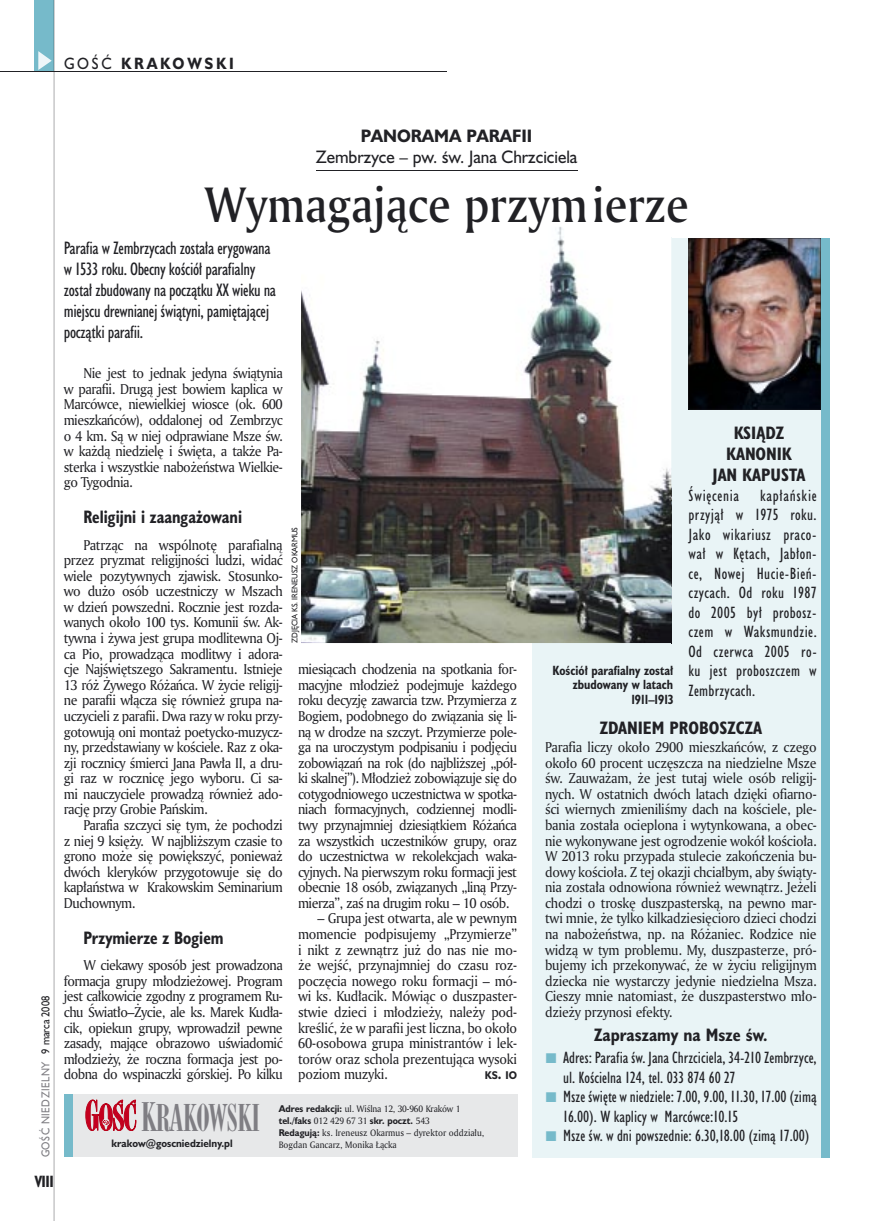
<style>
.page{position:relative;width:872px;height:1221px;background:#fff}
.page>*{position:absolute;margin:0;border:0;box-sizing:border-box;transform-origin:0 0}
.t1{font:48px "Amerigo Md PL";color:#212125;scale:.9 1}
.t2{font:35.7px "Modern 735 PL";color:#7f7e83;scale:.9 1}
.t3{font:16.5px/21px "Humanst 521 Cn PL";letter-spacing:-.02em;color:#212125}
.t4{font:700 16.5px/21px "Humanst 521 Cn PL";color:#212125;text-align:center}
.t5{font:700 16.5px "Humanst 521 Cn PL";color:#212125;scale:.94 1}
.t6{font:16.5px "Humanst 521 PL";color:#212125;scale:.94 1}
.t7{font:700 16.5px "Humanst 521 PL";color:#212125;scale:.94 1}
.t8{font:15px/19.5px "Humanst 521 Cn PL";color:#212125}
.t9{font:700 15px "Humanst 521 PL";letter-spacing:.2em;color:#212125;scale:.9 1}
.t10{font:15px "Humanst 521 Cn PL";letter-spacing:.045em;color:#212125}
.t11{font:700 15px "Humanst 521 Cn PL";color:#212125;scale:.94 1}
.t12{font:13.8px/15.6px "Amerigo PL";letter-spacing:-.035em;color:#212125;text-align:justify;scale:.94 1}
.t13{font:700 12.3px/14.4px "Humanst 521 Cn PL";color:#212125;text-align:right;scale:.94 1}
.t14{font:10.5px "Humanst 521 PL";letter-spacing:.05em;color:#7f7e83;scale:.9 1}
.t15{font:700 10.35px "Humanst 521 PL";color:#212125;scale:.9 1}
.t16{font:700 9.9px "Humanst 521 PL";color:#212125;scale:.94 1}
.t17{font:9px/12px "Amerigo PL";color:#212125;scale:.94 1}
.t18{font:700 9px "Humanst 521 PL";color:#212125;scale:.94 1}
.t19{font:7.5px "Humanst 521 PL";color:#212125;scale:.94 1}
.s1{font-weight:400}
.s2{color:#212125}
.s3{font-size:13.8px}
.s4{font-size:38.1px}
.s5{font-family:"Humanst 521 PL";font-weight:700}
.s6{font-family:"Amerigo PL";font-weight:400}
</style>
<div class="page">
<div style="left:35px;top:0;width:19px;height:72px;background:#76baca"></div>
<svg style="left:38px;top:51px;width:14px;height:19px"></svg>
<hr style="left:54px;top:0;width:1px;height:1220px;background:#212125">
<hr style="left:0;top:72px;width:447px;height:1px;background:#212125">
<div style="left:64px;top:1094px;width:453px;height:62px;background:#e7e8e9"></div>
<div style="left:64px;top:1094px;width:8px;height:62px;background:#76baca"></div>
<svg style="left:86px;top:1099px;width:50px;height:31px"></svg>
<div style="left:532px;top:238px;width:297px;height:918px;background:#e9f4f6"></div>
<div style="left:821px;top:238px;width:8px;height:918px;background:#76baca"></div>
<img style="left:688px;top:238px;width:133px;height:171px">
<img style="left:671px;top:238px;width:1px;height:405px">
<img style="left:301px;top:227px;width:370px;height:416px">
<hr style="left:316px;top:170px;width:261px;height:1px;background:#212125">
<p class="t9" style="left:64px;top:53px;width:190px"><span class="s1">GOŚĆ</span> KRAKOWSKI</p>
<p class="t14" style="left:38px;top:1157px;width:181px;rotate:-90deg">GOŚĆ NIEDZIELNY <span class="s2">9 marca 2008</span></p>
<p class="t11" style="left:35px;top:1170px;width:22px">VIII</p>
<p class="t7" style="left:361px;top:124px;width:184px">PANORAMA PARAFII</p>
<p class="t6" style="left:316px;top:145px;width:280px">Zembrzyce – pw. św. Jana Chrzciciela</p>
<h1 class="t1" style="left:204px;top:172px;width:539px">Wymagające przym ierze</h1>
<p class="t3" style="left:64px;top:237px;width:214px">Parafia w Zembrzycach została erygowana w 1533 roku. Obecny kościół parafialny został zbudowany na początku XX wieku na miejscu drewnianej świątyni, pamiętającej początki parafii.</p>
<p class="t12" style="left:64px;top:365px;width:234px;text-indent:20px">Nie jest to jednak jedyna świątynia w parafii. Drugą jest bowiem kaplica w Marcówce, niewielkiej wiosce (ok. 600 mieszkańców), oddalonej od Zembrzyc o 4 km. Są w niej odprawiane Msze św. w każdą niedzielę i święta, a także Pa&shy;sterka i wszystkie nabożeństwa Wielkie&shy;go Tygodnia.</p>
<p class="t5" style="left:83px;top:506px;width:170px">Religijni i zaangażowani</p>
<p class="t12" style="left:64px;top:536px;width:234px;text-indent:20px">Patrząc na wspólnotę parafialną przez pryzmat religijności ludzi, widać wiele pozytywnych zjawisk. Stosunko&shy;wo dużo osób uczestniczy w Mszach w dzień powszedni. Rocznie jest rozda&shy;wanych około 100 tys. Komunii św. Ak&shy;tywna i żywa jest grupa modlitewna Oj&shy;ca Pio, prowadząca modlitwy i adora&shy;cje Najświętszego Sakramentu. Istnieje 13 róż Żywego Różańca. W życie religij&shy;ne parafii włącza się również grupa na&shy;uczycieli z parafii. Dwa razy w roku przy&shy;gotowują oni montaż poetycko-muzycz&shy;ny, przedstawiany w kościele. Raz z oka&shy;zji rocznicy śmierci Jana Pawła II, a dru&shy;gi raz w rocznicę jego wyboru. Ci sa&shy;mi nauczyciele prowadzą również ado&shy;rację przy Grobie Pańskim.</p>
<p class="t12" style="left:64px;top:816px;width:234px;text-indent:20px">Parafia szczyci się tym, że pochodzi z niej 9 księży. W najbliższym czasie to grono może się powiększyć, ponieważ dwóch kleryków przygotowuje się do kapłaństwa w Krakowskim Seminarium Duchownym.</p>
<p class="t5" style="left:83px;top:926px;width:151px">Przymierze z Bogiem</p>
<p class="t12" style="left:64px;top:957px;width:234px;text-indent:20px">W ciekawy sposób jest prowadzona formacja grupy młodzieżowej. Program jest całkowicie zgodny z programem Ru&shy;chu Światło–Życie, ale ks. Marek Kudła&shy;cik, opiekun grupy, wprowadził pewne zasady, mające obrazowo uświadomić młodzieży, że roczna formacja jest po&shy;dobna do wspinaczki górskiej. Po kilku</p>
<p class="t19" style="left:289px;top:643px;width:125px;rotate:-90deg">ZDJĘCIA KS. IRENEUSZ OKARMUS</p>
<p class="t12" style="left:298px;top:661px;width:234px">miesiącach chodzenia na spotkania for&shy;macyjne młodzież podejmuje każdego roku decyzję zawarcia tzw. Przymierza z Bogiem, podobnego do związania się li&shy;ną w drodze na szczyt. Przymierze pole&shy;ga na uroczystym podpisaniu i podjęciu zobowiązań na rok (do najbliższej „pół&shy;ki skalnej”). Młodzież zobowiązuje się do cotygodniowego uczestnictwa w spotka&shy;niach formacyjnych, codziennej modli&shy;twy przynajmniej dziesiątkiem Różańca za wszystkich uczestników grupy, oraz do uczestnictwa w rekolekcjach waka&shy;cyjnych. Na pierwszym roku formacji jest obecnie 18 osób, związanych „liną Przy&shy;mierza”, zaś na drugim roku – 10 osób.</p>
<p class="t12" style="left:298px;top:910px;width:234px;text-indent:20px">– Grupa jest otwarta, ale w pewnym momencie podpisujemy „Przymierze” i nikt z zewnątrz już do nas nie mo&shy;że wejść, przynajmniej do czasu roz&shy;poczęcia nowego roku formacji – mó&shy;wi ks. Kudłacik. Mówiąc o duszpaster&shy;stwie dzieci i młodzieży, należy pod&shy;kreślić, że w parafii jest liczna, bo około 60-osobowa grupa ministrantów i lek&shy;torów oraz schola prezentująca wysoki poziom muzyki.</p>
<p class="t15" style="left:485px;top:1068px;width:37px">KS<span class="s3">.</span> IO</p>
<h2 class="t2" style="left:141px;top:1095px;width:134px"><span class="s4">K</span>RAKOWSKI</h2>
<p class="t17" style="left:279px;top:1102px;width:195px"><span class="s5">Adres redakcji:</span> ul. Wiślna 12, 30-960 Kra ków 1</p>
<p class="t18" style="left:279px;top:1113px;width:162px">tel./faks <span class="s6">012 429 67 31</span> skr. poczt. <span class="s6">543</span></p>
<p class="t17" style="left:279px;top:1126px;width:220px"><span class="s5">Redagują:</span> ks. Ireneusz Okarmus – dyrektor oddziału,<br>Bogdan Gancarz, Monika Łącka</p>
<p class="t16" style="left:111px;top:1136px;width:130px">krakow@goscniedzielny.pl</p>
<p class="t13" style="left:552px;top:662px;width:130px">Kościół parafialny został zbudowany w latach<br>1911–1913</p>
<p class="t4" style="left:712px;top:422px;width:94px">KSIĄDZ<br>KANONIK<br>JAN KAPUSTA</p>
<p class="t10" style="left:688px;top:485px;width:52px">Święcenia</p>
<p class="t8" style="left:688px;top:485px;width:130px;text-align:justify;text-indent:72px">kapłańskie przyjął w 1975 roku.<br>Jako wikariusz praco&shy;wał w Kętach, Jabłon&shy;ce, Nowej Hucie-Bień&shy;czycach. Od roku 1987 do 2005 był probosz&shy;czem w Waksmundzie.<br>Od czerwca 2005 ro&shy;ku jest proboszczem w Zembrzycach.</p>
<p class="t4" style="left:600px;top:717px;width:164px">ZDANIEM PROBOSZCZA</p>
<p class="t12" style="left:545px;top:739px;width:290px">Parafia liczy około 2900 mieszkańców, z czego około 60 procent uczęszcza na niedzielne Msze św. Zauważam, że jest tutaj wiele osób religij&shy;nych. W ostatnich dwóch latach dzięki ofiarno&shy;ści wiernych zmieniliśmy dach na kościele, ple&shy;bania została ocieplona i wytynkowana, a obec&shy;nie wykonywane jest ogrodzenie wokół kościoła.<br>W 2013 roku przypada stulecie zakończenia bu&shy;dowy kościoła. Z tej okazji chciałbym, aby świąty&shy;nia została odnowiona również wewnątrz. Jeżeli chodzi o troskę duszpasterską, na pewno mar&shy;twi mnie, że tylko kilkadziesięcioro dzieci chodzi na nabożeństwa, np. na Różaniec. Rodzice nie widzą w tym problemu. My, duszpasterze, pró&shy;bujemy ich przekonywać, że w życiu religijnym dziecka nie wystarczy jedynie niedzielna Msza.<br>Cieszy mnie natomiast, że duszpasterstwo mło&shy;dzieży przynosi efekty.</p>
<p class="t4" style="left:594px;top:1023px;width:175px">Zapraszamy na Msze św.</p>
<p class="t8" style="left:563px;top:1047px;width:255px">Adres: Parafia św. Jana Chrzciciela, 34-210 Zembrzyce, ul. Kościelna 124, tel. 033 874 60 27<br>Msze święte w niedziele: 7.00, 9.00, 11.30, 17.00 (zimą 16.00). W kaplicy w Marcówce:10.15<br>Msze św. w dni powszednie: 6.30,18.00 (zimą 17.00)</p>
</div>
